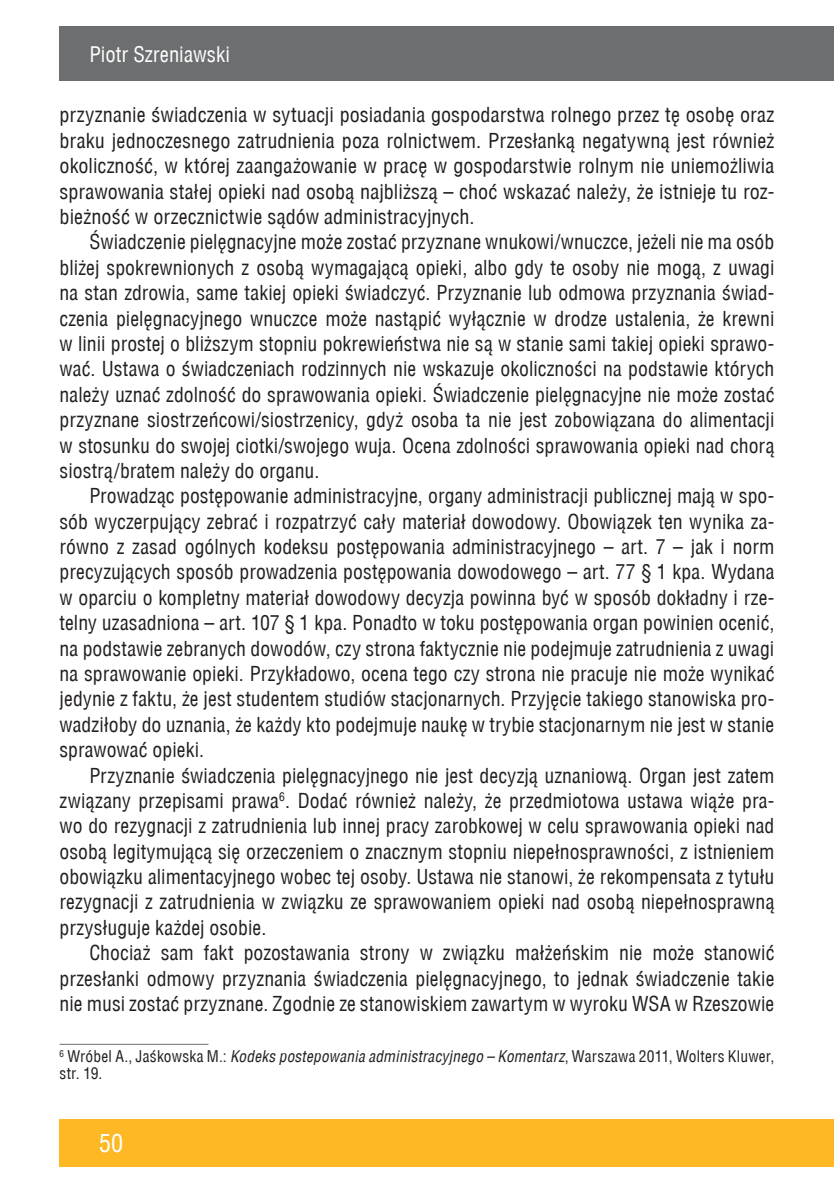
<style>
.page{position:relative;width:834px;height:1191px;background:#fff}
.page>*{position:absolute;margin:0;border:0;box-sizing:border-box;transform-origin:0 0}
.t1{font:24.5px "Switzerland Condensed";color:#fff}
.t2{font:21px "Switzerland Condensed";color:#fff}
.t3{font:20.12px/25.4px "Switzerland Condensed";letter-spacing:.005em;color:#231f20;text-align:justify}
.t4{font:15.75px/17.5px "Switzerland Condensed";letter-spacing:.015em;color:#231f20}
.s1{font-style:italic}
</style>
<div class="page">
<div style="left:60px;top:1119px;width:773px;height:47px;background:#fdb824"></div>
<div style="left:60px;top:26px;width:773px;height:55px;background:#6d6e70"></div>
<hr style="left:60px;top:1043px;width:148px;height:1px;background:#6d6e70">
<p class="t2" style="left:89px;top:42px;width:142px">Piotr Szreniawski</p>
<p class="t3" style="left:60px;top:102px;width:716px">przyznanie świadczenia w sytuacji posiadania gospodarstwa rolnego przez tę osobę oraz braku jednoczesnego zatrudnienia poza rolnictwem. Przesłanką negatywną jest również okoliczność, w której zaangażowanie w pracę w gospodarstwie rolnym nie uniemożliwia sprawowania stałej opieki nad osobą najbliższą – choć wskazać należy, że istnieje tu roz&shy;bieżność w orzecznictwie sądów administracyjnych.</p>
<p class="t3" style="left:60px;top:229px;width:716px;text-indent:30px">Świadczenie pielęgnacyjne może zostać przyznane wnukowi/wnuczce, jeżeli nie ma osób bliżej spokrewnionych z osobą wymagającą opieki, albo gdy te osoby nie mogą, z uwagi na stan zdrowia, same takiej opieki świadczyć. Przyznanie lub odmowa przyznania świad&shy;czenia pielęgnacyjnego wnuczce może nastąpić wyłącznie w drodze ustalenia, że krewni w linii prostej o bliższym stopniu pokrewieństwa nie są w stanie sami takiej opieki sprawo&shy;wać. Ustawa o świadczeniach rodzinnych nie wskazuje okoliczności na podstawie których należy uznać zdolność do sprawowania opieki. Świadczenie pielęgnacyjne nie może zostać przyznane siostrzeńcowi/siostrzenicy, gdyż osoba ta nie jest zobowiązana do alimentacji w stosunku do swojej ciotki/swojego wuja. Ocena zdolności sprawowania opieki nad chorą siostrą/bratem należy do organu.</p>
<p class="t3" style="left:60px;top:483px;width:716px;text-indent:30px">Prowadząc postępowanie administracyjne, organy administracji publicznej mają w spo&shy;sób wyczerpujący zebrać i rozpatrzyć cały materiał dowodowy. Obowiązek ten wynika za&shy;równo z zasad ogólnych kodeksu postępowania administracyjnego – art. 7 – jak i norm precyzujących sposób prowadzenia postępowania dowodowego – art. 77 § 1 kpa. Wydana w oparciu o kompletny materiał dowodowy decyzja powinna być w sposób dokładny i rze&shy;telny uzasadniona – art. 107 § 1 kpa. Ponadto w toku postępowania organ powinien ocenić, na podstawie zebranych dowodów, czy strona faktycznie nie podejmuje zatrudnienia z uwagi na sprawowanie opieki. Przykładowo, ocena tego czy strona nie pracuje nie może wynikać jedynie z faktu, że jest studentem studiów stacjonarnych. Przyjęcie takiego stanowiska pro&shy;wadziłoby do uznania, że każdy kto podejmuje naukę w trybie stacjonarnym nie jest w stanie sprawować opieki.</p>
<p class="t3" style="left:60px;top:762px;width:716px;text-indent:30px">Przyznanie świadczenia pielęgnacyjnego nie jest decyzją uznaniową. Organ jest zatem związany przepisami prawa<sup>6</sup>. Dodać również należy, że przedmiotowa ustawa wiąże pra&shy;wo do rezygnacji z zatrudnienia lub innej pracy zarobkowej w celu sprawowania opieki nad osobą legitymującą się orzeczeniem o znacznym stopniu niepełnosprawności, z istnieniem obowiązku alimentacyjnego wobec tej osoby. Ustawa nie stanowi, że rekompensata z tytułu rezygnacji z zatrudnienia w związku ze sprawowaniem opieki nad osobą niepełnosprawną przysługuje każdej osobie.</p>
<p class="t3" style="left:60px;top:940px;width:716px;text-indent:30px">Chociaż sam fakt pozostawania strony w związku małżeńskim nie może stanowić przesłanki odmowy przyznania świadczenia pielęgnacyjnego, to jednak świadczenie takie nie musi zostać przyznane. Zgodnie ze stanowiskiem zawartym w wyroku WSA w Rzeszowie</p>
<p class="t4" style="left:60px;top:1047px;width:716px"><sup>6</sup> Wróbel A., Jaśkowska M.: <span class="s1">Kodeks postepowania administracyjnego – Komentarz</span>, Warszawa 2011, Wolters Kluwer, str. 19.</p>
<p class="t1" style="left:99px;top:1129px;width:26px">50</p>
</div>
